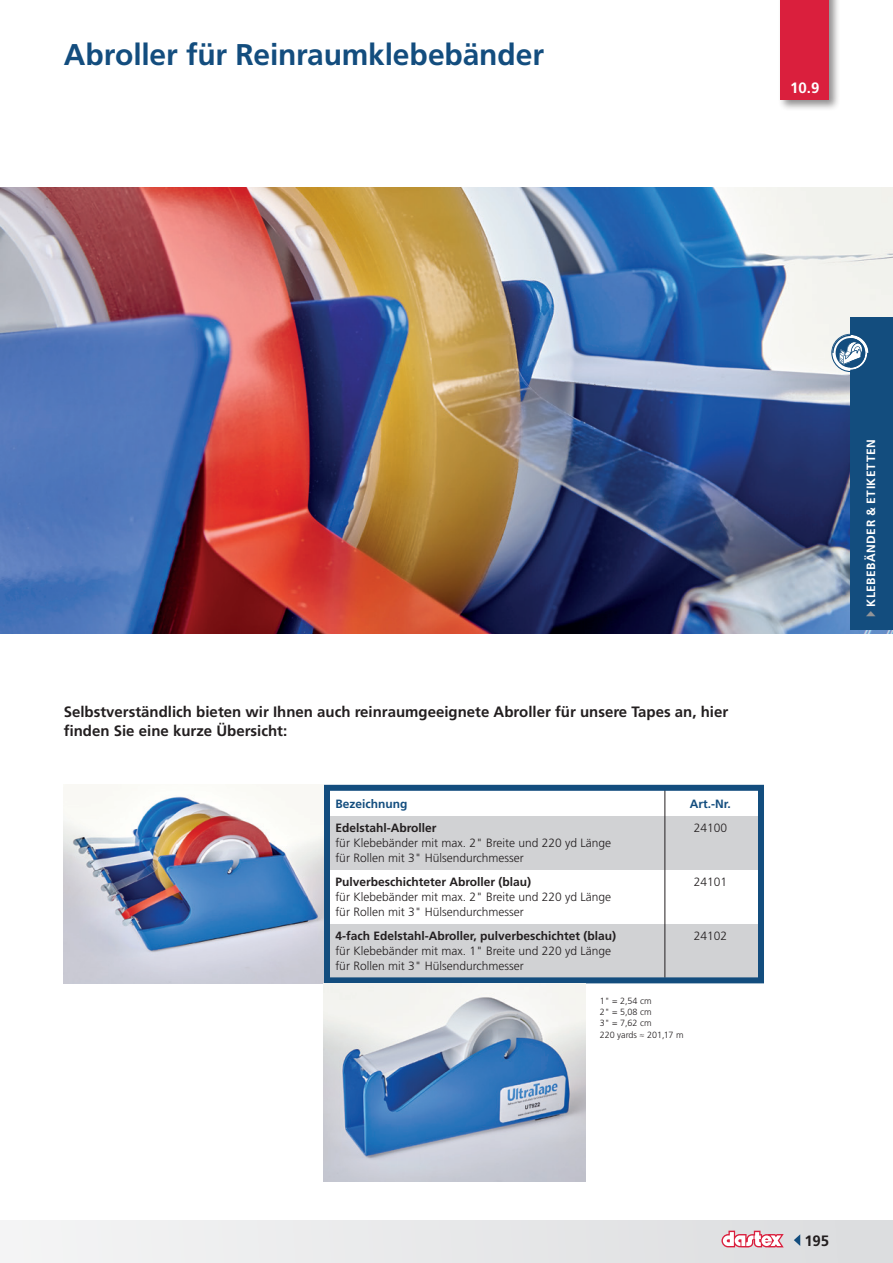
<style>
.page{position:relative;width:893px;height:1263px;background:#fff}
.page>*{position:absolute;margin:0;border:0;box-sizing:border-box;transform-origin:0 0}
.t1{font:700 30px "Frutiger LT Std";letter-spacing:-.005em;color:#134d7e}
.t2{font:700 15px/18.6px "Frutiger LT Std";color:#231f20}
.t3{font:700 15px "Frutiger LT Std";color:#fff}
.t4{font:300 12px/15px "Frutiger LT Std";color:#231f20}
.t5{font:700 12px "Frutiger LT Std";color:#231f20}
.t6{font:700 12px "Frutiger LT Std";letter-spacing:.04em;color:#fff}
.t7{font:700 12px "Frutiger LT Std";color:#134d7e}
.t8{font:300 9px/11.2px "Frutiger LT Std";color:#231f20}
.s1{color:#939598}
</style>
<div class="page">
<div style="left:0;top:1220px;width:893px;height:43px;background:#e8e9ea"></div>
<svg style="left:721px;top:1230px;width:63px;height:17px"></svg>
<svg style="left:794px;top:1234px;width:6px;height:12px"></svg>
<div style="left:778px;top:0;width:62px;height:111px;background:#231f20;opacity:.5"></div>
<div style="left:781px;top:0;width:48px;height:100px;background:#da1f3d"></div>
<img style="left:1px;top:187px;width:892px;height:447px">
<div style="left:330px;top:817px;width:433px;height:53px;background:#d1d2d4"></div>
<div style="left:330px;top:924px;width:433px;height:54px;background:#d1d2d4"></div>
<hr style="left:664px;top:787px;width:1px;height:191px;background:#231f20">
<div style="left:324px;top:785px;width:440px;height:198px;border:6px solid #134d7e"></div>
<img style="left:64px;top:785px;width:260px;height:198px">
<img style="left:0;top:187px;width:1px;height:447px">
<img style="left:324px;top:983px;width:261px;height:199px">
<div style="left:850px;top:317px;width:43px;height:312px;background:#134d7e"></div>
<svg style="left:831px;top:334px;width:38px;height:38px"></svg>
<h1 class="t1" style="left:64px;top:37px;width:482px">Abroller für Reinraumklebebänder</h1>
<p class="t3" style="left:790px;top:79px;width:31px">10.9</p>
<p class="t2" style="left:64px;top:703px;width:666px">Selbstverständlich bieten wir Ihnen auch reinraumgeeignete Abroller für unsere Tapes an, hier finden Sie eine kurze Übersicht:</p>
<p class="t7" style="left:335px;top:797px;width:73px">Bezeichnung</p>
<p class="t7" style="left:690px;top:797px;width:42px">Art.-Nr.</p>
<p class="t5" style="left:335px;top:821px;width:103px">Edelstahl-Abroller</p>
<p class="t4" style="left:694px;top:820px;width:35px">24100</p>
<p class="t4" style="left:335px;top:835px;width:277px">für Klebebänder mit max. 2" Breite und 220 yd Länge für Rollen mit 3" Hülsendurchmesser</p>
<p class="t5" style="left:335px;top:875px;width:197px">Pulverbeschichteter Abroller (blau)</p>
<p class="t4" style="left:694px;top:874px;width:35px">24101</p>
<p class="t4" style="left:335px;top:889px;width:277px">für Klebebänder mit max. 2" Breite und 220 yd Länge für Rollen mit 3" Hülsendurchmesser</p>
<p class="t5" style="left:335px;top:929px;width:282px">4-fach Edelstahl-Abroller, pulverbeschichtet (blau)</p>
<p class="t4" style="left:694px;top:928px;width:35px">24102</p>
<p class="t4" style="left:335px;top:943px;width:277px">für Klebebänder mit max. 1" Breite und 220 yd Länge für Rollen mit 3" Hülsendurchmesser</p>
<p class="t8" style="left:600px;top:995px;width:85px">1" = 2,54 cm<br>2" = 5,08 cm<br>3" = 7,62 cm<br>220 yards ≈ 201,17 m</p>
<p class="t6" style="left:864px;top:617px;width:179px;rotate:-90deg"><span class="s1">▶</span> KLEBEBÄNDER &amp; ETIKETTEN</p>
<p class="t2" style="left:804px;top:1231px;width:26px">195</p>
</div>
